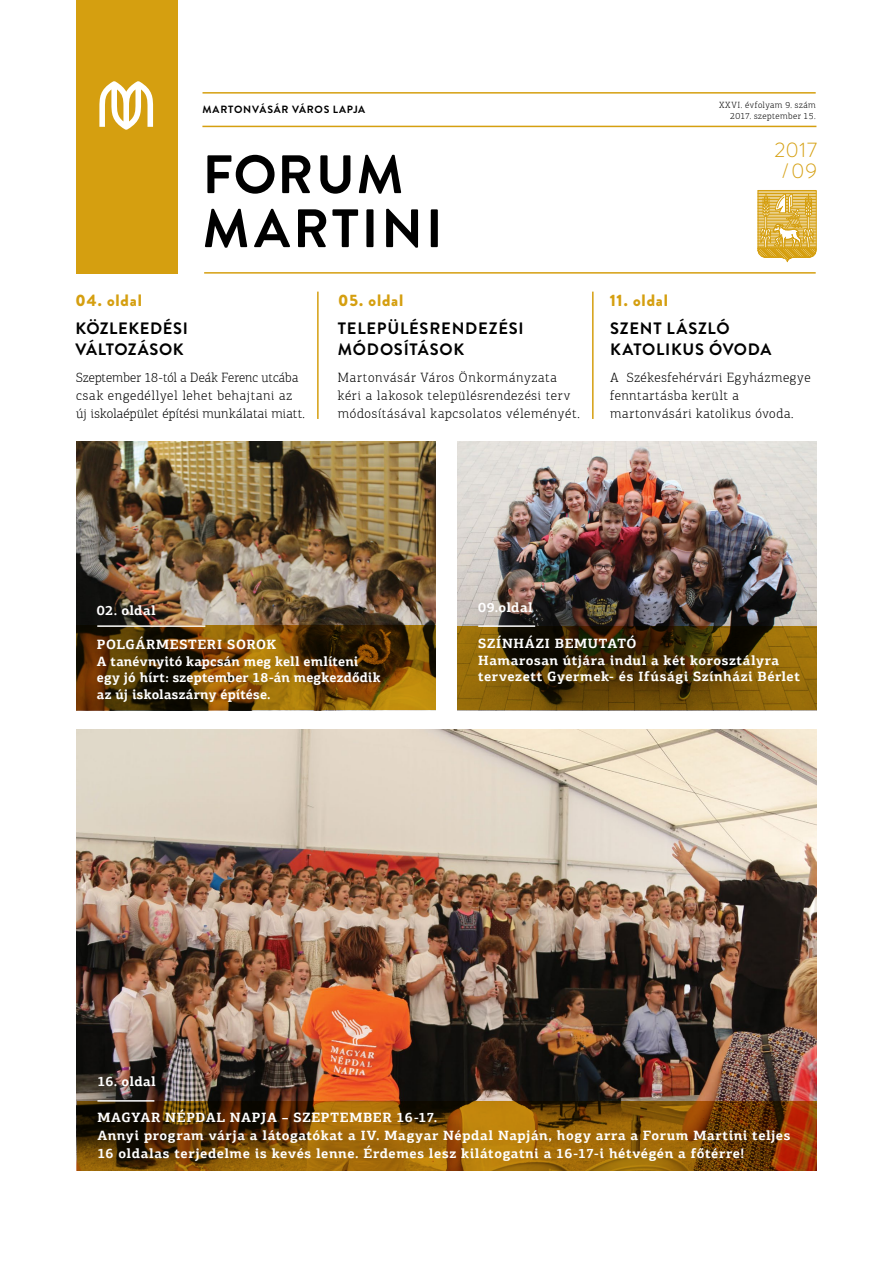
<style>
.page{position:relative;width:893px;height:1263px;background:#fff}
.page>*{position:absolute;margin:0;border:0;box-sizing:border-box;transform-origin:0 0}
.t1{font:700 54px/54px "Brandon Grotesque";letter-spacing:.05em;color:#000}
.t2{font:300 21px/21px "Brandon Grotesque";letter-spacing:.03em;color:#d59f10;text-align:center}
.t3{font:700 16.5px/21px "Brandon Grotesque";letter-spacing:.04em;color:#000}
.t4{font:900 16.5px "Brandon Grotesque";letter-spacing:.05em;color:#d59f10}
.t5{font:700 13.5px/16.5px "PF Agora Slab Pro";letter-spacing:.035em;color:#fff}
.t6{font:300 13.5px/18px "PF Agora Slab Pro";letter-spacing:.04em;color:#000}
.t7{font:700 13.5px/16.5px "PF Agora Slab Pro";letter-spacing:.015em;color:#fff}
.t8{font:300 13.5px/18px "PF Agora Slab Pro";letter-spacing:.015em;color:#000}
.t9{font:700 10.5px "Brandon Grotesque";letter-spacing:.07em;color:#000}
.t10{font:300 9px/10.8px "PF Agora Slab Pro";letter-spacing:.045em;color:#000;text-align:right}
</style>
<div class="page">
<img style="left:77px;top:729px;width:739px;height:372px">
<svg style="left:77px;top:1101px;width:739px;height:70px;background:#7d4d06"></svg>
<img style="left:457px;top:441px;width:359px;height:185px">
<img style="left:77px;top:441px;width:359px;height:184px">
<hr style="left:202px;top:92px;width:614px;height:2px;background:#d59f10">
<div style="left:77px;top:0;width:101px;height:273px;background:#d59f10"></div>
<hr style="left:317px;top:292px;width:2px;height:127px;background:#d59f10">
<hr style="left:592px;top:292px;width:2px;height:127px;background:#d59f10">
<hr style="left:202px;top:126px;width:614px;height:1px;background:#d59f10">
<hr style="left:204px;top:272px;width:612px;height:2px;background:#d59f10">
<svg style="left:99px;top:81px;width:54px;height:49px"></svg>
<svg style="left:457px;top:626px;width:360px;height:84px;background:#5e4205"></svg>
<svg style="left:77px;top:625px;width:359px;height:85px;background:#654004"></svg>
<hr style="left:97px;top:625px;width:108px;height:2px;background:#fff">
<hr style="left:478px;top:625px;width:57px;height:2px;background:#fff">
<svg style="left:757px;top:190px;width:60px;height:72px;background:#e1bc59"></svg>
<hr style="left:97px;top:1100px;width:57px;height:1px;background:#fff">
<p class="t9" style="left:202px;top:102px;width:164px">MARTONVÁSÁR VÁROS LAPJA</p>
<h1 class="t1" style="left:202px;top:148px;width:242px">FORUM<br>MARTINI</h1>
<p class="t10" style="left:719px;top:99px;width:98px">XXVI. évfolyam 9. szám<br>2017. szeptember 15.</p>
<h2 class="t2" style="left:774px;top:140px;width:44px">2017 /09</h2>
<p class="t4" style="left:76px;top:289px;width:68px">04. oldal</p>
<p class="t4" style="left:338px;top:289px;width:67px">05. oldal</p>
<p class="t4" style="left:610px;top:289px;width:60px">11. oldal</p>
<p class="t3" style="left:610px;top:318px;width:163px">SZENT LÁSZLÓ<br>KATOLIKUS ÓVODA</p>
<p class="t3" style="left:75px;top:318px;width:114px">KÖZLEKEDÉSI<br>VÁ LTOZÁSOK</p>
<p class="t3" style="left:338px;top:318px;width:187px">TELEPÜLÉSRENDEZÉSI<br>MÓDOSÍTÁSOK</p>
<p class="t8" style="left:76px;top:368px;width:230px">Szeptember 18-tól a Deák Ferenc utcába csak engedéllyel lehet behajtani az új iskolaépület építési munkálatai miatt.</p>
<p class="t6" style="left:338px;top:368px;width:244px">Martonvásár Város Önkormányzata kéri a lakosok településrendezési terv módosításával kapcsolatos véleményét.</p>
<p class="t6" style="left:610px;top:368px;width:202px">A Székesfehérvári Egyházmegye fenntartásba került a martonvásári katolikus óvoda.</p>
<p class="t5" style="left:97px;top:602px;width:60px">02. oldal</p>
<p class="t7" style="left:97px;top:636px;width:285px">POLGÁRMESTERI SOROK<br>A tanévnyitó kapcsán meg kell említeni egy jó hírt: szeptember 18-án megkezdődik az új iskolaszárny építése.</p>
<p class="t5" style="left:478px;top:599px;width:56px">09.oldal</p>
<p class="t5" style="left:478px;top:635px;width:323px">SZÍNHÁZI BEMUTATÓ<br>Hamarosan útjára indul a két korosztályra tervezett Gyermek- és Ifúsági Színházi Bérlet</p>
<p class="t5" style="left:97px;top:1073px;width:60px">16. oldal</p>
<p class="t5" style="left:97px;top:1108px;width:695px;line-height:18px">MAGYAR NÉPDAL NAPJA – SZEPTEMBER 16-17.<br>Annyi program várja a látogatókat a IV. Magyar Népdal Napján, hogy arra a Forum Martini teljes<br>16 oldalas terjedelme is kevés lenne. Érdemes lesz kilátogatni a 16-17-i hétvégén a főtérre!</p>
</div>
